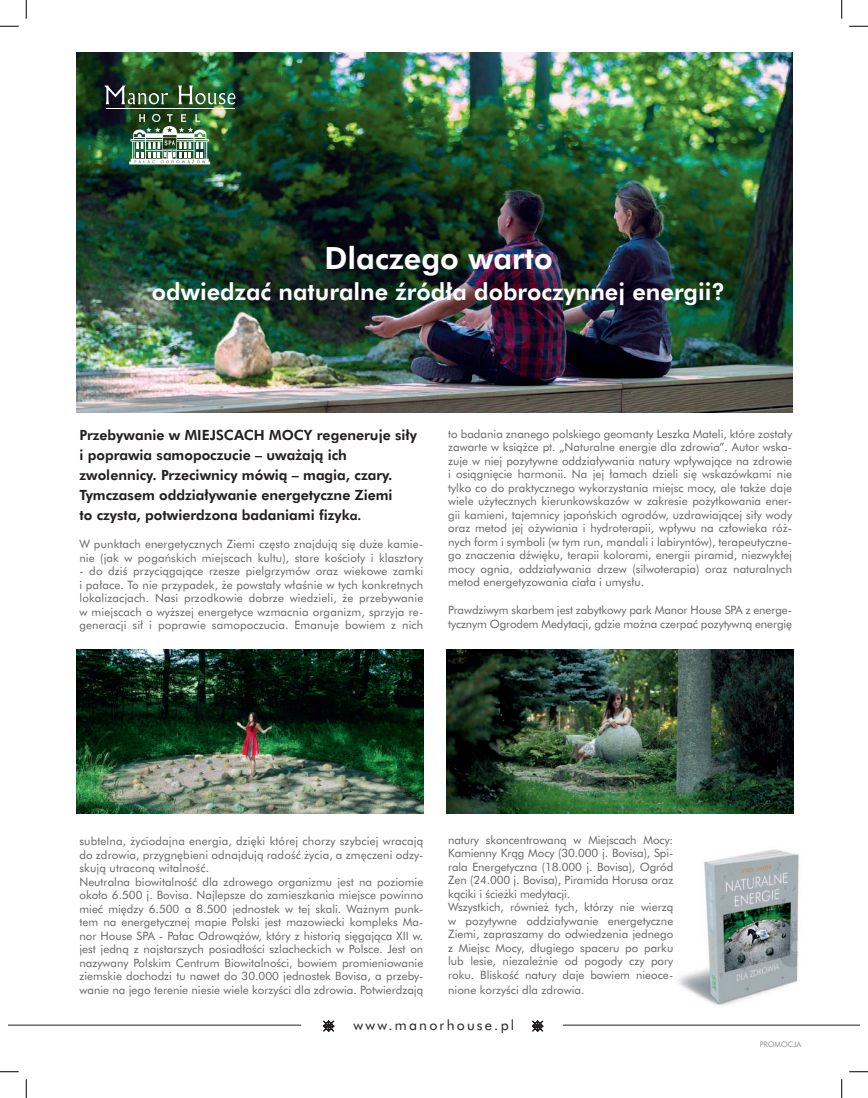
<style>
.page{position:relative;width:868px;height:1098px;background:#fff}
.page>*{position:absolute;margin:0;border:0;box-sizing:border-box;transform-origin:0 0}
.t1{font:29.88px "AG Futura Hv PL";color:#fff}
.t2{font:23px "AG Futura Hv PL";color:#fff}
.t3{font:13.75px/20px "AG Futura Hv PL";color:#231f20}
.t4{font:13.75px "AG Futura Bk PL";letter-spacing:.16em;color:#231f20}
.t5{font:11.25px/13.5px "AG Futura Bk PL";color:#656568}
.t6{font:7.5px "AG Futura Bk PL";color:#8b8d90}
.s1{font-size:12.5px}
</style>
<div class="page">
<img style="left:77px;top:52px;width:715px;height:360px">
<img style="left:677px;top:849px;width:122px;height:157px">
<img style="left:76px;top:649px;width:347px;height:164px">
<img style="left:447px;top:649px;width:346px;height:164px">
<hr style="left:9px;top:1025px;width:292px;height:1px;background:#231f20">
<hr style="left:563px;top:1025px;width:296px;height:1px;background:#231f20">
<img style="left:129px;top:114px;width:81px;height:50px">
<hr style="left:106px;top:109px;width:129px;height:1px;background:#fff">
<svg style="left:104px;top:86px;width:64px;height:18px"></svg>
<svg style="left:178px;top:85px;width:57px;height:19px"></svg>
<svg style="left:323px;top:1021px;width:11px;height:10px"></svg>
<svg style="left:532px;top:1021px;width:11px;height:10px"></svg>
<svg style="left:0;top:25px;width:19px;height:2px"></svg>
<svg style="left:849px;top:25px;width:18px;height:2px"></svg>
<svg style="left:0;top:1071px;width:19px;height:1px"></svg>
<svg style="left:849px;top:1071px;width:18px;height:1px"></svg>
<svg style="left:25px;top:0;width:2px;height:19px"></svg>
<svg style="left:25px;top:1079px;width:2px;height:19px"></svg>
<svg style="left:841px;top:0;width:1px;height:19px"></svg>
<svg style="left:841px;top:1079px;width:1px;height:19px"></svg>
<h1 class="t1" style="left:324px;top:239px;width:230px">Dlaczego warto</h1>
<h2 class="t2" style="left:152px;top:277px;width:574px">odwiedzać naturalne źródła dobroczynnej energii?</h2>
<p class="t3" style="left:79px;top:424px;width:339px">Przebywanie w MIEJSCACH MOCY regeneruje siły i poprawia samopoczucie – uważają ich zwolennicy. Przeciwnicy mówią – magia, czary.<br>Tymczasem oddziaływanie energetyczne Ziemi<br>to czysta, potwierdzona badaniami fizyk<span class="s1">a.</span></p>
<p class="t5" style="left:79px;top:537px;width:345px">W punktach energetycznych Ziemi często znajdują się duże kamie&shy;nie (jak w pogańskich miejscach kultu), stare kościoły i klasztory</p>
<p class="t5" style="left:79px;top:564px;width:345px;text-align:justify">- do dziś przyciągające rzesze pielgrzymów oraz wiekowe zamki i pałace. To nie przypadek, że powstały właśnie w tych konkretnych lokalizacjach. Nasi przodkowie dobrze wiedzieli, że przebywanie w miejscach o wyższej energetyce wzmacnia organizm, sprzyja re&shy;generacji sił i poprawie samopoczucia. Emanuje bowiem z nich</p>
<p class="t5" style="left:448px;top:426px;width:345px;text-align:justify">to badania znanego polskiego geomanty Leszka Mateli, które zostały zawarte w książce pt. „Naturalne energie dla zdrowia”. Autor wska&shy;zuje w niej pozytywne oddziaływania natury wpływające na zdrowie i osiągnięcie harmonii. Na jej łamach dzieli się wskazówkami nie tylko co do praktycznego wykorzystania miejsc mocy, ale także daje wiele użytecznych kierunkowskazów w zakresie pożytkowania ener&shy;gii kamieni, tajemnicy japońskich ogrodów, uzdrawiającej siły wody oraz metod jej ożywiania i hydroterapii, wpływu na człowieka róż&shy;nych form i symboli (w tym run, mandali i labiryntów), terapeutyczne&shy;go znaczenia dźwięku, terapii kolorami, energii piramid, niezwykłej mocy ognia, oddziaływania drzew (silwoterapia) oraz naturalnych metod energetyzowania ciała i umysłu.</p>
<p class="t5" style="left:448px;top:603px;width:345px">Prawdziwym skarbem jest zabytkowy park Manor House SPA z energe&shy;tycznym Ogrodem Medytacji, gdzie można czerpać pozytywną energię</p>
<p class="t5" style="left:79px;top:834px;width:345px">subtelna, życiodajna energia, dzięki której chorzy szybciej wracają do zdrowia, przygnębieni odnajdują radość życia, a zmęczeni odzy&shy;skują utraconą witalność.<br>Neutralna biowitalność dla zdrowego organizmu jest na poziomie około 6.500 j. Bovisa. Najlepsze do zamieszkania miejsce powinno mieć między 6.500 a 8.500 jednostek w tej skali. Ważnym punk&shy;tem na energetycznej mapie Polski jest mazowiecki kompleks Ma&shy;nor House SPA - Pałac Odrowążów, który z historią sięgająca XII w. jest jedną z najstarszych posiadłości szlacheckich w Polsce. Jest on nazywany Polskim Centrum Biowitalności, bowiem promieniowanie ziemskie dochodzi tu nawet do 30.000 jednostek Bovisa, a przeby&shy;wanie na jego terenie niesie wiele korzyści dla zdrowia. Potwierdzają</p>
<p class="t5" style="left:448px;top:833px;width:227px">natury skoncentrowaną w Miejscach Mocy:<br>Kamienny Krąg Mocy (30.000 j. Bovisa), Spi&shy;rala Energetyczna (18.000 j. Bovisa), Ogród Zen (24.000 j. Bovisa), Piramida Horusa oraz kąciki i ścieżki medytacji.<br>Wszystkich, również tych, którzy nie wierzą w pozytywne oddziaływanie energetyczne Ziemi, zapraszamy do odwiedzenia jednego z Miejsc Mocy, długiego spaceru po parku lub lesie, niezależnie od pogody czy pory roku. Bliskość natury daje bowiem nieoce-</p>
<p class="t5" style="left:448px;top:983px;width:138px">nione korzyści dla zdrowia.</p>
<p class="t4" style="left:353px;top:1016px;width:162px">www.manorhouse.pl</p>
<p class="t6" style="left:759px;top:1039px;width:43px">PROMOCJA</p>
</div>
